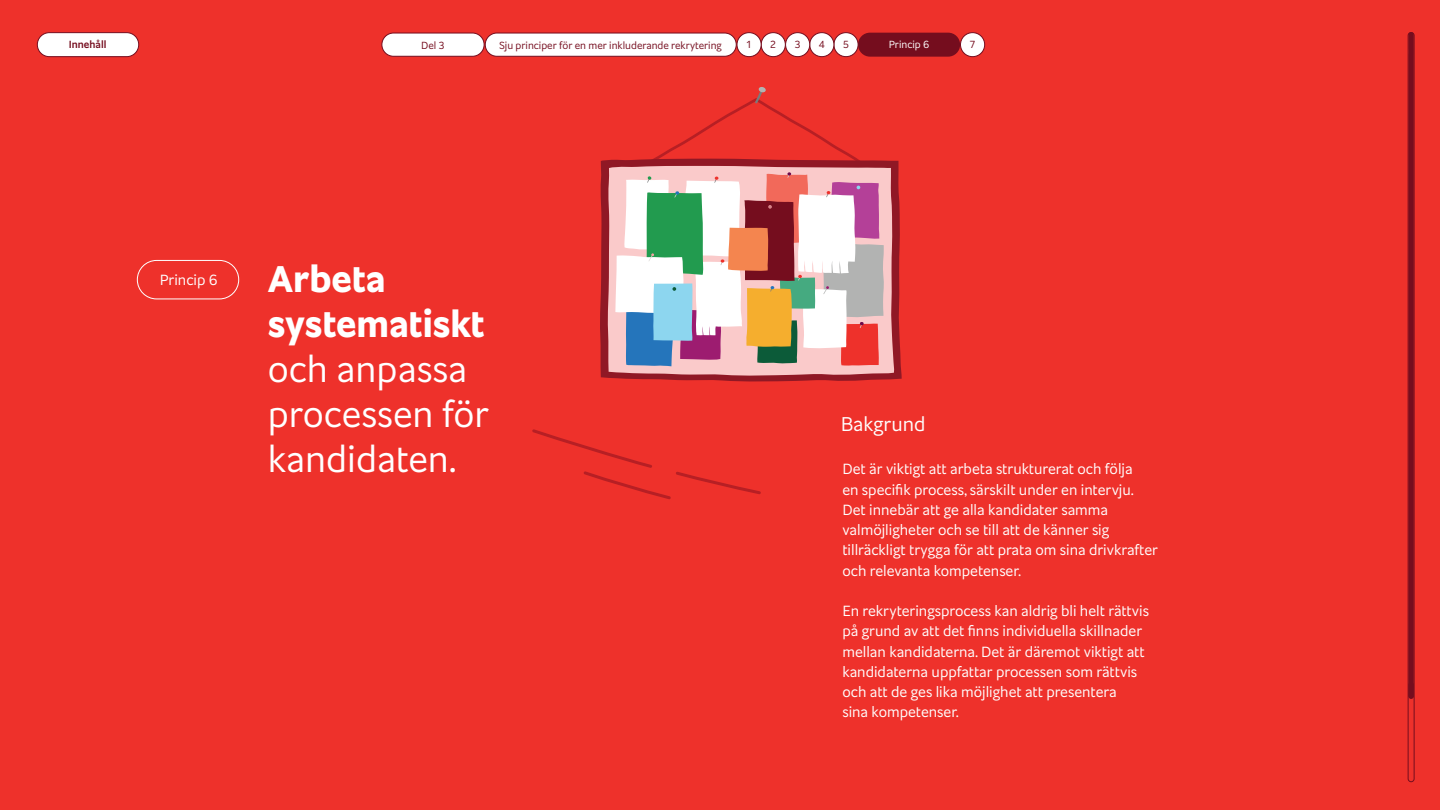
<style>
.page{position:relative;width:1440px;height:810px;background:#ee312b}
.page>*{position:absolute;margin:0;border:0;box-sizing:border-box;transform-origin:0 0}
.t1{font:37.5px/45px "Blocket Sans";color:#fff}
.t2{font:700 37.5px/45px "Blocket Sans";color:#fff}
.t3{font:20.25px "Blocket Sans";color:#fff}
.t4{font:15px/20.2px "Blocket Sans";color:#fff}
.t5{font:10.5px "Blocket Sans";color:#750d1e}
.t6{font:500 10.5px "Blocket Sans";color:#750d1e}
.t7{font:10.5px "Blocket Sans";color:#fff}
</style>
<div class="page">
<svg style="left:653px;top:87px;width:205px;height:72px"></svg>
<svg style="left:600px;top:159px;width:302px;height:223px;fill:#901825"></svg>
<svg style="left:607px;top:166px;width:287px;height:210px;background:#e6a8ab"></svg>
<svg style="left:615px;top:172px;width:269px;height:194px;background:#c7b4ae"></svg>
<svg style="left:532px;top:429px;width:229px;height:70px"></svg>
<div style="left:137px;top:260px;width:102px;height:39px;border:1px solid #fff;border-radius:19px"></div>
<div style="left:37px;top:33px;width:102px;height:24px;background:#fff;border-radius:12px"></div>
<div style="left:37px;top:32px;width:102px;height:25px;border:1px solid #750d1e;border-radius:12px"></div>
<div style="left:1408px;top:32px;width:6px;height:750px;border:1px solid #750d1e;border-radius:3px"></div>
<div style="left:858px;top:33px;width:102px;height:24px;background:#750d1e;border-radius:12px"></div>
<div style="left:834px;top:33px;width:24px;height:24px;background:#fff;border-radius:12px"></div>
<div style="left:834px;top:32px;width:24px;height:25px;border:1px solid #750d1e;border-radius:12px"></div>
<div style="left:1408px;top:32px;width:6px;height:667px;background:#750d1e;border-radius:3px"></div>
<div style="left:810px;top:33px;width:24px;height:24px;background:#fff;border-radius:12px"></div>
<div style="left:809px;top:32px;width:25px;height:25px;border:1px solid #750d1e;border-radius:12px"></div>
<div style="left:786px;top:33px;width:24px;height:24px;background:#fff;border-radius:12px"></div>
<div style="left:785px;top:32px;width:25px;height:25px;border:1px solid #750d1e;border-radius:12px"></div>
<div style="left:761px;top:33px;width:24px;height:24px;background:#fff;border-radius:12px"></div>
<div style="left:761px;top:32px;width:25px;height:25px;border:1px solid #750d1e;border-radius:12px"></div>
<div style="left:737px;top:33px;width:24px;height:24px;background:#fff;border-radius:12px"></div>
<div style="left:737px;top:32px;width:25px;height:25px;border:1px solid #750d1e;border-radius:12px"></div>
<div style="left:382px;top:33px;width:102px;height:23px;background:#fff;border-radius:12px"></div>
<div style="left:382px;top:33px;width:102px;height:24px;border:1px solid #750d1e;border-radius:12px"></div>
<div style="left:485px;top:33px;width:251px;height:23px;background:#fff;border-radius:12px"></div>
<div style="left:485px;top:33px;width:252px;height:24px;border:1px solid #750d1e;border-radius:12px"></div>
<div style="left:960px;top:33px;width:25px;height:24px;background:#fff;border-radius:12px"></div>
<div style="left:960px;top:32px;width:25px;height:25px;border:1px solid #750d1e;border-radius:12px"></div>
<p class="t6" style="left:69px;top:38px;width:39px">Innehåll</p>
<p class="t5" style="left:421px;top:39px;width:25px">Del 3</p>
<p class="t5" style="left:499px;top:39px;width:224px">Sju principer för en mer inkluderande rekrytering</p>
<p class="t5" style="left:747px;top:39px;width:6px">1</p>
<p class="t5" style="left:770px;top:39px;width:7px">2</p>
<p class="t5" style="left:795px;top:39px;width:7px">3</p>
<p class="t5" style="left:819px;top:39px;width:8px">4</p>
<p class="t5" style="left:843px;top:39px;width:7px">5</p>
<p class="t7" style="left:889px;top:38px;width:42px">Princip 6</p>
<p class="t5" style="left:970px;top:39px;width:7px">7</p>
<p class="t4" style="left:160px;top:269px;width:59px">Princip 6</p>
<h1 class="t2" style="left:268px;top:257px;width:218px">Arbeta systematiskt</h1>
<h1 class="t1" style="left:268px;top:346px;width:223px">och anpassa processen för kandidaten.</h1>
<h2 class="t3" style="left:841px;top:412px;width:86px">Bakgrund</h2>
<p class="t4" style="left:842px;top:459px;width:317px">Det är viktigt att arbeta strukturerat och följa<br>en specifik process, särskilt under en intervju.<br>Det innebär att ge alla kandidater samma valmöjligheter och se till att de känner sig tillräckligt trygga för att prata om sina drivkrafter och relevanta kompetenser.</p>
<p class="t4" style="left:842px;top:601px;width:308px">En rekryteringsprocess kan aldrig bli helt rättvis på grund av att det finns individuella skillnader mellan kandidaterna. Det är däremot viktigt att kandidaterna uppfattar processen som rättvis och att de ges lika möjlighet att presentera<br>sina kompetenser.</p>
</div>
